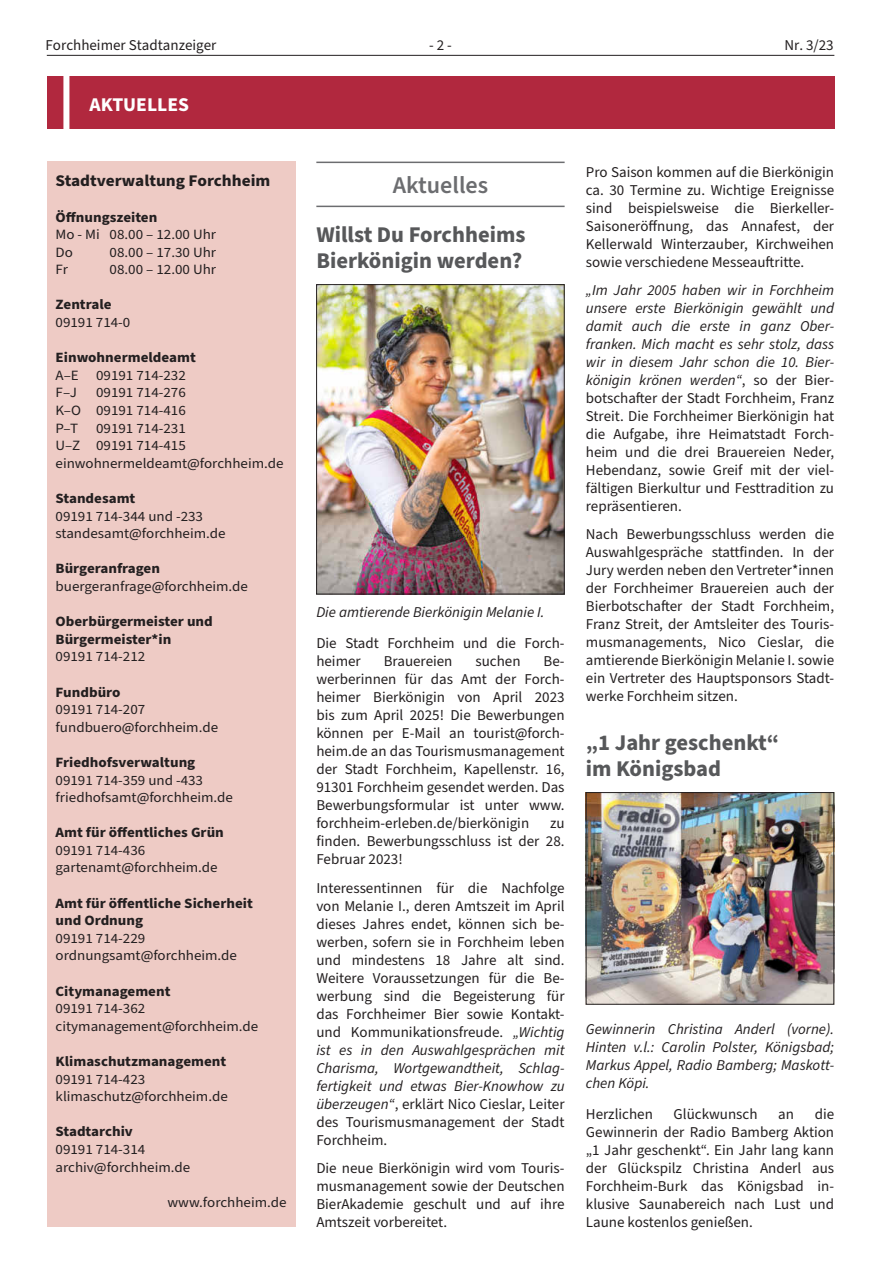
<style>
.page{position:relative;width:881px;height:1263px;background:#fff}
.page>*{position:absolute;margin:0;border:0;box-sizing:border-box;transform-origin:0 0}
.t1{font:600 24px "Source Sans Pro";color:#6c6d70}
.t2{font:700 22.5px/25.5px "Source Sans Pro";color:#57585a}
.t3{font:700 19.5px "Source Sans Pro";color:#fff}
.t4{font:700 16.35px "Source Sans Pro";color:#231f20;scale:1.06 1}
.t5{font:15px/18px "Source Sans Pro";color:#231f20;text-align:justify}
.t6{font:italic 15px/18px "Source Sans Pro";color:#231f20;text-align:justify}
.t7{font:14.1px/17.5px "Source Sans Pro";color:#231f20;scale:1.06 1}
.t8{font:700 14.1px/17.5px "Source Sans Pro";color:#231f20;scale:1.06 1}
.s1{font-style:italic}
</style>
<div class="page">
<hr style="left:47px;top:55px;width:787px;height:1px;background:#231f20">
<div style="left:47px;top:162px;width:248px;height:1065px;background:#eecbc5"></div>
<hr style="left:316px;top:162px;width:248px;height:1px;background:#6c6d70">
<hr style="left:316px;top:206px;width:248px;height:1px;background:#6c6d70">
<img style="left:318px;top:286px;width:244px;height:306px">
<div style="left:316px;top:284px;width:248px;height:310px;border:1px solid #231f20"></div>
<img style="left:587px;top:794px;width:244px;height:208px">
<div style="left:585px;top:792px;width:248px;height:212px;border:1px solid #231f20"></div>
<div style="left:47px;top:76px;width:787px;height:52px;background:#b1283e"></div>
<div style="left:63px;top:75px;width:6px;height:54px;background:#fff"></div>
<p class="t5" style="left:45px;top:37px;width:172px">Forchheimer Stadtanzeiger</p>
<p class="t5" style="left:429px;top:37px;width:24px">- 2 -</p>
<p class="t5" style="left:784px;top:37px;width:51px">Nr. 3/23</p>
<h3 class="t3" style="left:90px;top:91px;width:101px">AKTUELLES</h3>
<p class="t4" style="left:56px;top:170px;width:204px">Stadtverwaltung Forchheim</p>
<p class="t8" style="left:56px;top:208px;width:97px">Öffnungszeiten</p>
<p class="t7" style="left:56px;top:226px;width:153px">Mo - Mi 08.00 – 12.00 Uhr<br>Do</p>
<p class="t7" style="left:110px;top:244px;width:102px">08.00 – 17.30 Uhr</p>
<p class="t7" style="left:56px;top:261px;width:13px">Fr</p>
<p class="t7" style="left:110px;top:261px;width:102px">08.00 – 12.00 Uhr</p>
<p class="t8" style="left:56px;top:296px;width:54px">Zentrale</p>
<p class="t7" style="left:56px;top:314px;width:72px">09191 714-0</p>
<p class="t8" style="left:56px;top:349px;width:134px">Einwohnermeldeamt</p>
<p class="t7" style="left:56px;top:367px;width:124px">A–E 09191 714-232<br>F–J</p>
<p class="t7" style="left:56px;top:384px;width:124px;text-align:justify;text-indent:40px">09191 714-276<br>K–O 09191 714-416<br>P–T</p>
<p class="t7" style="left:56px;top:420px;width:216px;text-indent:40px">09191 714-231<br>U–Z 09191 714-415 einwohnermeldeamt@forchheim.de</p>
<p class="t8" style="left:56px;top:490px;width:77px">Standesamt</p>
<p class="t7" style="left:56px;top:508px;width:162px">09191 714-344 und -233 standesamt@forchheim.de</p>
<p class="t8" style="left:56px;top:560px;width:100px">Bürgeranfragen</p>
<p class="t7" style="left:56px;top:578px;width:183px">buergeranfrage@forchheim.de</p>
<p class="t8" style="left:56px;top:613px;width:150px">Oberbürgermeister und<br>Bürgermeister*in</p>
<p class="t7" style="left:56px;top:648px;width:86px">09191 714-212</p>
<p class="t8" style="left:56px;top:683px;width:63px">Fundbüro</p>
<p class="t7" style="left:56px;top:701px;width:155px">09191 714-207 fundbuero@forchheim.de</p>
<p class="t8" style="left:56px;top:754px;width:133px">Friedhofsverwaltung</p>
<p class="t7" style="left:56px;top:771px;width:169px">09191 714-359 und -433 friedhofsamt@forchheim.de</p>
<p class="t8" style="left:56px;top:824px;width:160px">Amt für öffentliches Grün</p>
<p class="t7" style="left:56px;top:842px;width:154px">09191 714-436 gartenamt@forchheim.de</p>
<p class="t8" style="left:56px;top:894px;width:188px">Amt für öffentliche Sicherheit und Ordnung</p>
<p class="t7" style="left:56px;top:930px;width:172px">09191 714-229 ordnungsamt@forchheim.de</p>
<p class="t8" style="left:56px;top:982px;width:110px">Citymanagement</p>
<p class="t7" style="left:56px;top:1000px;width:193px">09191 714-362 citymanagement@forchheim.de</p>
<p class="t8" style="left:56px;top:1053px;width:162px">Klimaschutzmanagement</p>
<p class="t7" style="left:56px;top:1070px;width:164px">09191 714-423 klimaschutz@forchheim.de</p>
<p class="t8" style="left:56px;top:1123px;width:74px">Stadtarchiv</p>
<p class="t7" style="left:56px;top:1141px;width:128px">09191 714-314 archiv@forchheim.de</p>
<p class="t7" style="left:167px;top:1194px;width:114px">www.forchheim.de</p>
<h1 class="t1" style="left:392px;top:169px;width:97px">Aktuelles</h1>
<h2 class="t2" style="left:316px;top:223px;width:210px">Willst Du Forchheims<br>Bierkönigin werden?</h2>
<p class="t6" style="left:316px;top:603px;width:230px">Die amtierende Bierkönigin Melanie I.</p>
<p class="t5" style="left:316px;top:635px;width:250px">Die Stadt Forchheim und die Forch&shy;heimer</p>
<p class="t5" style="left:383px;top:653px;width:70px">Brauereien</p>
<p class="t5" style="left:475px;top:653px;width:47px">suchen</p>
<p class="t5" style="left:316px;top:653px;width:250px;text-indent:227px">Be&shy;werberinnen für das Amt der Forch&shy;heimer Bierkönigin von April 2023 bis zum April 2025! Die Bewerbungen können per E-Mail an tourist@forch&shy;heim.de an das Tourismusmanagement der Stadt Forchheim, Kapellenstr. 16, 91301 Forchheim gesendet werden. Das Bewerbungsformular ist unter www. forchheim-erleben.de/bierkönigin</p>
<p class="t5" style="left:316px;top:815px;width:250px;text-indent:234px">zu finden. Bewerbungsschluss ist der 28.<br>Februar 2023!</p>
<p class="t5" style="left:316px;top:879px;width:250px">Interessentinnen für die Nachfolge von Melanie I., deren Amtszeit im April dieses Jahres endet, können sich be&shy;werben, sofern sie in Forchheim leben und mindestens 18 Jahre alt sind.<br>Weitere Voraussetzungen für die Be&shy;werbung sind die Begeisterung für das Forchheimer Bier sowie Kontakt&shy;und Kommunikationsfreude. <span class="s1">„Wichtig ist es in den Auswahlgesprächen mit Charisma, Wortgewandtheit, Schlag&shy;fertigkeit und etwas Bier-Knowhow zu überzeugen“</span>, erklärt Nico Cieslar, Leiter des Tourismusmanagement der Stadt Forchheim.</p>
<p class="t5" style="left:316px;top:1159px;width:250px">Die neue Bierkönigin wird vom Touris&shy;musmanagement sowie der Deutschen BierAkademie geschult und auf ihre Amtszeit vorbereitet.</p>
<p class="t5" style="left:585px;top:163px;width:250px">Pro Saison kommen auf die Bierkönigin ca. 30 Termine zu. Wichtige Ereignisse sind beispielsweise die Bierkeller-Saisoneröffnung, das Annafest, der Kellerwald Winterzauber, Kirchweihen sowie verschiedene Messeauftritte.</p>
<p class="t5" style="left:585px;top:281px;width:250px"><span class="s1">„Im Jahr 2005 haben wir in Forchheim unsere erste Bierkönigin gewählt und damit auch die erste in ganz Ober&shy;franken. Mich macht es sehr stolz, dass wir in diesem Jahr schon die 10. Bier&shy;königin krönen werden“</span>, so der Bier&shy;botschafter der Stadt Forchheim, Franz Streit. Die Forchheimer Bierkönigin hat die Aufgabe, ihre Heimatstadt Forch&shy;heim und die drei Brauereien Neder, Hebendanz, sowie Greif mit der viel&shy;fältigen Bierkultur und Festtradition zu repräsentieren.</p>
<p class="t5" style="left:585px;top:525px;width:250px">Nach Bewerbungsschluss werden die Auswahlgespräche stattfinden. In der Jury werden neben den Vertreter*innen der Forchheimer Brauereien auch der Bierbotschafter der Stadt Forchheim, Franz Streit, der Amtsleiter des Touris&shy;musmanagements, Nico Cieslar, die amtierende Bierkönigin Melanie I. sowie ein Vertreter des Hauptsponsors Stadt&shy;werke Forchheim sitzen.</p>
<h2 class="t2" style="left:585px;top:731px;width:195px">„1 Jahr geschenkt“ im Königsbad</h2>
<p class="t6" style="left:585px;top:1020px;width:250px">Gewinnerin Christina Anderl (vorne).<br>Hinten v.l.: Carolin Polster, Königsbad; Markus Appel, Radio Bamberg; Maskott&shy;chen Köpi.</p>
<p class="t5" style="left:585px;top:1105px;width:68px">Herzlichen</p>
<p class="t5" style="left:673px;top:1105px;width:85px">Glückwunsch</p>
<p class="t5" style="left:778px;top:1105px;width:17px">an</p>
<p class="t5" style="left:585px;top:1105px;width:250px;text-indent:229px">die Gewinnerin der Radio Bamberg Aktion „1 Jahr geschenkt“. Ein Jahr lang kann der Glückspilz Christina Anderl aus Forchheim-Burk das Königsbad in&shy;klusive Saunabereich nach Lust und Laune kostenlos genießen.</p>
</div>
